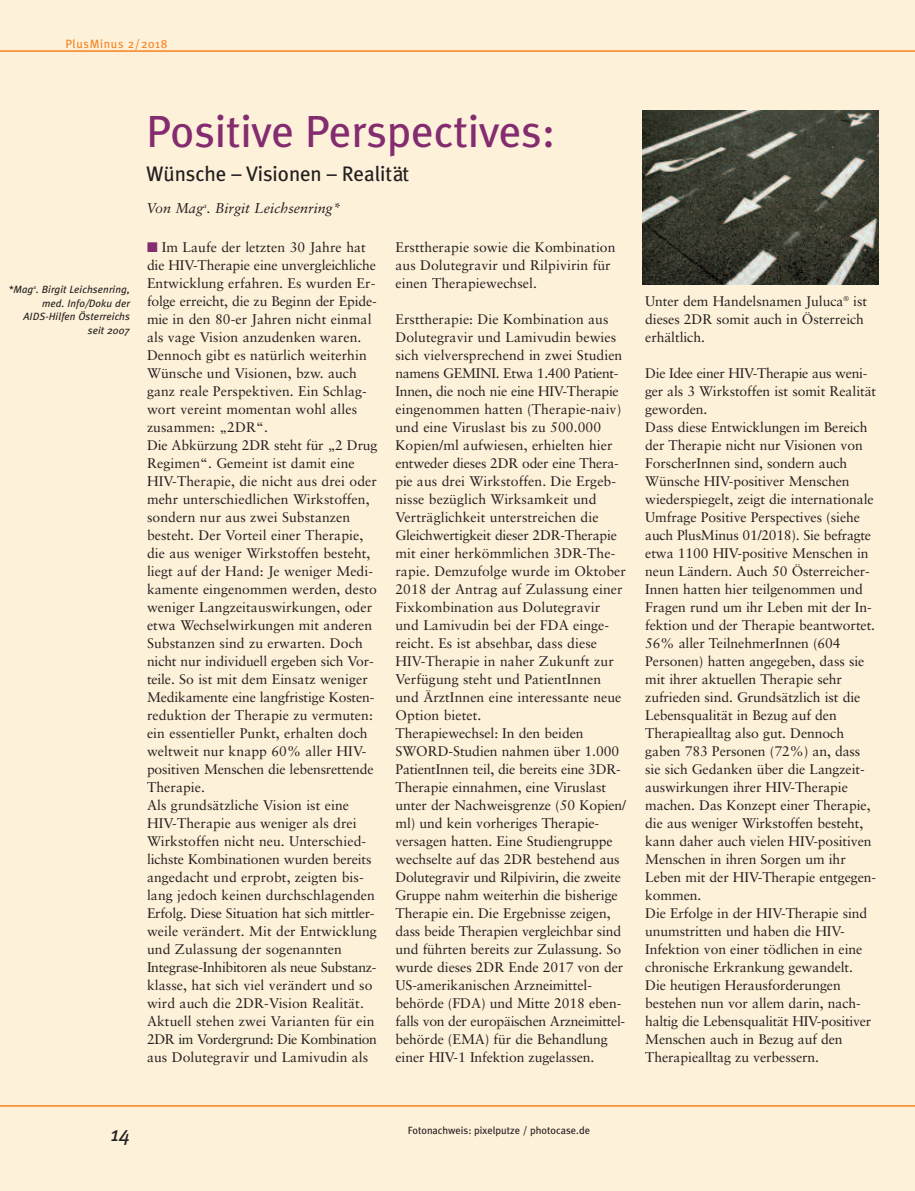
<style>
.page{position:relative;width:915px;height:1191px;background:#fff}
.page>*{position:absolute;margin:0;border:0;box-sizing:border-box;transform-origin:0 0}
.t1{font:45px "Meta Plus";letter-spacing:-.005em;color:#832c6f}
.t2{font:21px "Meta Plus";letter-spacing:-.005em;color:#231f20}
.t3{font:italic 21px "Meta Plus";color:#231f20}
.t4{font:italic 14.25px "Sabon";color:#231f20}
.t5{font:13.95px/18px "Sabon";letter-spacing:-.005em;color:#231f20}
.t6{font:12px "Meta Plus";letter-spacing:.055em;color:#f58220}
.t7{font:italic 10.5px/13.5px "Meta Plus";letter-spacing:.01em;color:#231f20;text-align:right}
.t8{font:10.5px "Meta Plus";color:#231f20}
.s1{color:#832c6f}
</style>
<div class="page">
<div style="left:0;top:0;width:914px;height:1191px;background:#fef1d9"></div>
<hr style="left:0;top:1105px;width:914px;height:1px;background:#f58220">
<hr style="left:0;top:50px;width:914px;height:2px;background:#f58220">
<img style="left:642px;top:111px;width:235px;height:174px">
<p class="t6" style="left:65px;top:37px;width:104px">PlusMinus 2/2018</p>
<h1 class="t1" style="left:146px;top:106px;width:410px">Positive Perspectives:</h1>
<h2 class="t2" style="left:146px;top:161px;width:265px">Wünsche – Visionen – Realität</h2>
<p class="t4" style="left:146px;top:203px;width:196px">Von Mag<sup>a</sup>. Birgit Leichsenring*</p>
<p class="t5" style="left:147px;top:239px;width:232px"><span class="s1">■</span> Im Laufe der letzten 30 Jahre hat die HIV-Therapie eine unvergleichliche Entwicklung erfahren. Es wurden Er&shy;folge erreicht, die zu Beginn der Epide&shy;mie in den 80-er Jahren nicht einmal als vage Vision anzudenken waren.<br>Dennoch gibt es natürlich weiterhin Wünsche und Visionen, bzw. auch ganz reale Perspektiven. Ein Schlag&shy;wort vereint momentan wohl alles zusammen: „2DR“.<br>Die Abkürzung 2DR steht für „2 Drug Regimen“. Gemeint ist damit eine HIV-Therapie, die nicht aus drei oder mehr unterschiedlichen Wirkstoffen, sondern nur aus zwei Substanzen besteht. Der Vorteil einer Therapie, die aus weniger Wirkstoffen besteht, liegt auf der Hand: Je weniger Medi&shy;kamente eingenommen werden, desto weniger Langzeitauswirkungen, oder etwa Wechselwirkungen mit anderen Substanzen sind zu erwarten. Doch nicht nur individuell ergeben sich Vor&shy;teile. So ist mit dem Einsatz weniger Medikamente eine langfristige Kosten&shy;reduktion der Therapie zu vermuten: ein essentieller Punkt, erhalten doch weltweit nur knapp 60% aller HIV&shy;positiven Menschen die lebensrettende Therapie.<br>Als grundsätzliche Vision ist eine HIV-Therapie aus weniger als drei Wirkstoffen nicht neu. Unterschied&shy;lichste Kombinationen wurden bereits angedacht und erprobt, zeigten bis&shy;lang jedoch keinen durchschlagenden Erfolg. Diese Situation hat sich mittler&shy;weile verändert. Mit der Entwicklung und Zulassung der sogenannten Integrase-Inhibitoren als neue Substanz&shy;klasse, hat sich viel verändert und so wird auch die 2DR-Vision Realität.<br>Aktuell stehen zwei Varianten für ein 2DR im Vordergrund: Die Kombination aus Dolutegravir und Lamivudin als</p>
<p class="t5" style="left:395px;top:239px;width:221px">Ersttherapie sowie die Kombination aus Dolutegravir und Rilpivirin für einen Therapiewechsel.</p>
<p class="t7" style="left:9px;top:283px;width:123px">*Mag<sup>a</sup>. Birgit Leichsenring, med. Info/Doku der<br>AIDS-Hilfen Österreichs seit 2007</p>
<p class="t5" style="left:645px;top:293px;width:223px">Unter dem Handelsnamen Juluca<sup>®</sup> ist dieses 2DR somit auch in Österreich erhältlich.</p>
<p class="t5" style="left:645px;top:365px;width:232px">Die Idee einer HIV-Therapie aus weni&shy;ger als 3 Wirkstoffen ist somit Realität geworden.<br>Dass diese Entwicklungen im Bereich der Therapie nicht nur Visionen von ForscherInnen sind, sondern auch Wünsche HIV-positiver Menschen wiederspiegelt, zeigt die internationale Umfrage Positive Perspectives (siehe auch PlusMinus 01/2018). Sie befragte etwa 1100 HIV-positive Menschen in neun Ländern. Auch 50 Österreicher-Innen hatten hier teilgenommen und Fragen rund um ihr Leben mit der In&shy;fektion und der Therapie beantwortet.<br>56% aller TeilnehmerInnen (604<br>Personen) hatten angegeben, dass sie mit ihrer aktuellen Therapie sehr zufrieden sind. Grundsätzlich ist die Lebensqualität in Bezug auf den Therapiealltag also gut. Dennoch gaben 783 Personen (72%) an, dass sie sich Gedanken über die Langzeit&shy;auswirkungen ihrer HIV-Therapie machen. Das Konzept einer Therapie, die aus weniger Wirkstoffen besteht, kann daher auch vielen HIV-positiven Menschen in ihren Sorgen um ihr Leben mit der HIV-Therapie entgegen&shy;kommen.<br>Die Erfolge in der HIV-Therapie sind unumstritten und haben die HIV-Infektion von einer tödlichen in eine chronische Erkrankung gewandelt.<br>Die heutigen Herausforderungen bestehen nun vor allem darin, nach&shy;haltig die Lebensqualität HIV-positiver Menschen auch in Bezug auf den Therapiealltag zu verbessern.</p>
<p class="t5" style="left:395px;top:311px;width:232px">Ersttherapie: Die Kombination aus Dolutegravir und Lamivudin bewies sich vielversprechend in zwei Studien namens GEMINI. Etwa 1.400 Patient-Innen, die noch nie eine HIV-Therapie eingenommen hatten (Therapie-naiv) und eine Viruslast bis zu 500.000<br>Kopien/ml aufwiesen, erhielten hier entweder dieses 2DR oder eine Thera&shy;pie aus drei Wirkstoffen. Die Ergeb&shy;nisse bezüglich Wirksamkeit und Verträglichkeit unterstreichen die Gleichwertigkeit dieser 2DR-Therapie mit einer herkömmlichen 3DR-The&shy;rapie. Demzufolge wurde im Oktober 2018 der Antrag auf Zulassung einer Fixkombination aus Dolutegravir und Lamivudin bei der FDA einge&shy;reicht. Es ist absehbar, dass diese HIV-Therapie in naher Zukunft zur Verfügung steht und PatientInnen und ÄrztInnen eine interessante neue Option bietet.<br>Therapiewechsel: In den beiden SWORD-Studien nahmen über 1.000<br>PatientInnen teil, die bereits eine 3DR-Therapie einnahmen, eine Viruslast unter der Nachweisgrenze (50 Kopien/ ml) und kein vorheriges Therapie&shy;versagen hatten. Eine Studiengruppe wechselte auf das 2DR bestehend aus Dolutegravir und Rilpivirin, die zweite Gruppe nahm weiterhin die bisherige Therapie ein. Die Ergebnisse zeigen, dass beide Therapien vergleichbar sind und führten bereits zur Zulassung. So wurde dieses 2DR Ende 2017 von der US-amerikanischen Arzneimittel&shy;behörde (FDA) und Mitte 2018 eben&shy;falls von der europäischen Arzneimittel&shy;behörde (EMA) für die Behandlung einer HIV-1 Infektion zugelassen.</p>
<h2 class="t3" style="left:110px;top:1121px;width:21px">14</h2>
<p class="t8" style="left:407px;top:1124px;width:184px">Fotonachweis: pixelputze / photocase.de</p>
</div>
